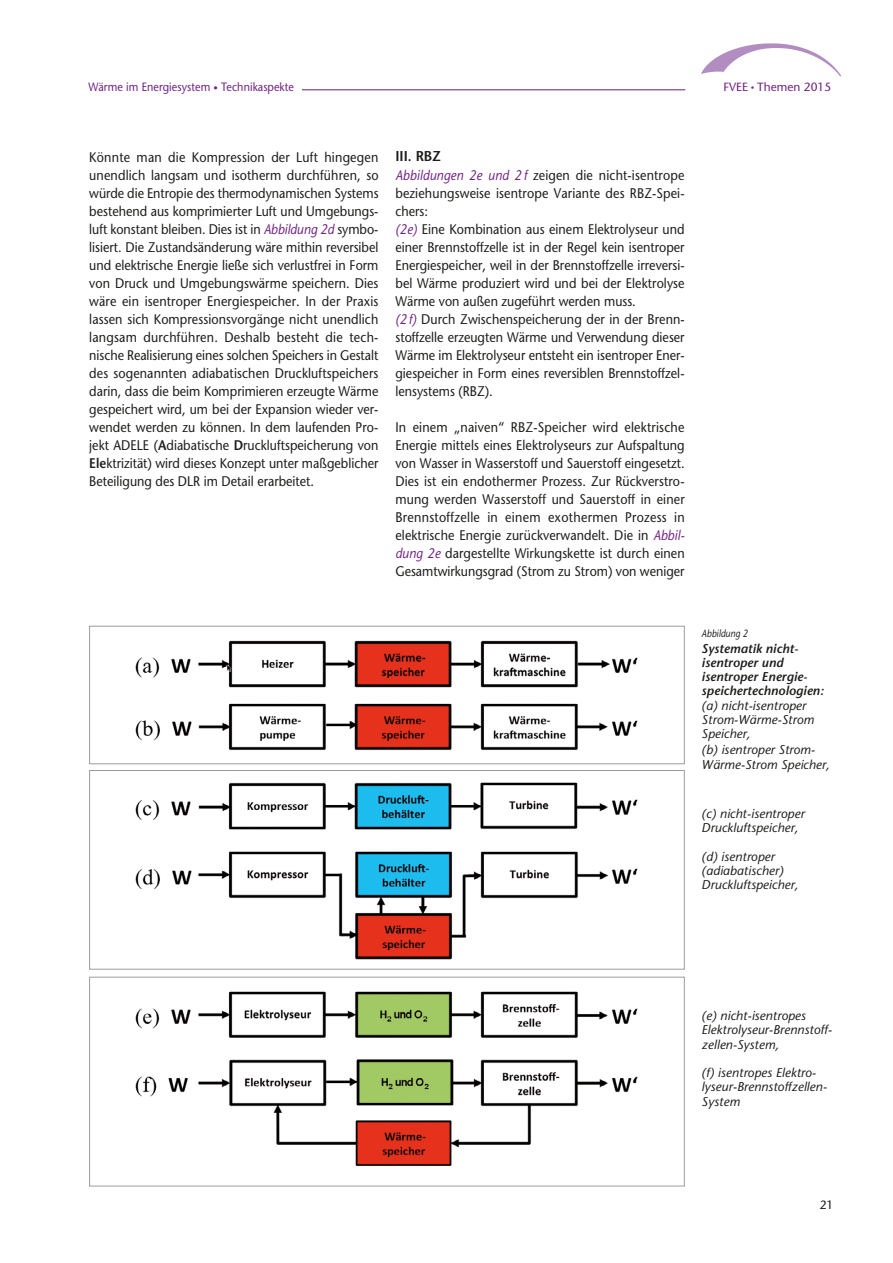
<style>
.page{position:relative;width:893px;height:1263px;background:#fff}
.page>*{position:absolute;margin:0;border:0;box-sizing:border-box;transform-origin:0 0}
._08_Ü3{font:600 14.25px "Stone Sans";color:#1d1d1b;scale:.95 1}
._01_Fließtext{font:13.95px/18px "Stone Sans";color:#1d1d1b;text-align:justify;scale:.9 1}
._04_Kontakte{font:italic 12.75px/14.2px "Stone Sans";letter-spacing:.005em;color:#1d1d1b}
._04_Kontakte-2{font:italic 600 12.75px/14.2px "Stone Sans";letter-spacing:.005em;color:#1d1d1b}
.t1{font:12px "Stone Sans";letter-spacing:.005em;color:#702283;scale:.9 1}
.t2{font:12px "Stone Sans";color:#1d1d1b}
.t3{font:11.85px "Stone Sans 6";color:#702283}
._05_Kontakte_klein{font:italic 10.5px "Stone Sans";letter-spacing:.005em;color:#1d1d1b;scale:.85 1}
.s1{font-size:9px}
.s2{font-family:"Stone Sans";font-weight:700;font-size:6.9px}
.s3{font-style:italic;color:#702283}
.s4{font-weight:600}
.s5{font-weight:400}
</style>
<div class="page">
<hr style="left:99px;top:89px;width:586px;height:1px;background:#702283">
<img style="left:701px;top:43px;width:140px;height:34px">
<div style="left:84px;top:71px;width:218px;height:30px;background:#fff"></div>
<img style="left:111px;top:625px;width:551px;height:541px">
<div style="left:89px;top:626px;width:596px;height:138px;border:1px solid #9d9d9c"></div>
<div style="left:89px;top:770px;width:596px;height:199px;border:1px solid #9d9d9c"></div>
<div style="left:89px;top:977px;width:596px;height:209px;border:1px solid #9d9d9c"></div>
<p class="t1" style="left:88px;top:80px;width:230px">Wärme im Energiesystem <span class="s1">•</span> Technikaspekte</p>
<p class="t3" style="left:723px;top:79px;width:109px">FVEE <span class="s2">•</span> Themen 2015</p>
<p class="_01_Fließtext" style="left:89px;top:148px;width:323px">Könnte man die Kompression der Luft hingegen unendlich langsam und isotherm durchführen, so würde die Entropie des thermodynamischen Systems bestehend aus komprimierter Luft und Umgebungs&shy;luft konstant bleiben. Dies ist in <span class="s3">Abbildung 2d</span> symbo&shy;lisiert. Die Zustandsänderung wäre mithin reversibel und elektrische Energie ließe sich verlustfrei in Form von Druck und Umgebungswärme speichern. Dies wäre ein isentroper Energiespeicher. In der Praxis lassen sich Kompressionsvorgänge nicht unendlich langsam durchführen. Deshalb besteht die tech&shy;nische Realisierung eines solchen Speichers in Gestalt des sogenannten adiabatischen Druckluftspeichers darin, dass die beim Komprimieren erzeugte Wärme gespeichert wird, um bei der Expansion wieder ver&shy;wendet werden zu können. In dem laufenden Pro&shy;jekt ADELE (<span class="s4">A</span>diabatische <span class="s4">D</span>ruckluftspeicherung von <span class="s4">Ele</span>ktrizität) wird dieses Konzept unter maßgeblicher Beteiligung des DLR im Detail erarbeitet.</p>
<p class="_08_Ü3" style="left:395px;top:147px;width:49px">III. RBZ</p>
<p class="_01_Fließtext" style="left:395px;top:166px;width:323px"><span class="s3">Abbildungen 2e und 2 f</span> zeigen die nicht-isentrope beziehungsweise isentrope Variante des RBZ-Spei&shy;chers:</p>
<p class="_01_Fließtext" style="left:395px;top:220px;width:323px"><span class="s3">(2e)</span> Eine Kombination aus einem Elektrolyseur und einer Brennstoffzelle ist in der Regel kein isentroper Energiespeicher, weil in der Brennstoffzelle irreversi&shy;bel Wärme produziert wird und bei der Elektrolyse Wärme von außen zugeführt werden muss.</p>
<p class="_01_Fließtext" style="left:395px;top:310px;width:323px"><span class="s3">(2f)</span> Durch Zwischenspeicherung der in der Brenn&shy;stoffzelle erzeugten Wärme und Verwendung dieser Wärme im Elektrolyseur entsteht ein isentroper Ener&shy;giespeicher in Form eines reversiblen Brennstoffzel&shy;lensystems (RBZ).</p>
<p class="_01_Fließtext" style="left:395px;top:418px;width:323px">In einem „naiven“ RBZ-Speicher wird elektrische Energie mittels eines Elektrolyseurs zur Aufspaltung von Wasser in Wasserstoff und Sauerstoff eingesetzt.<br>Dies ist ein endothermer Prozess. Zur Rückverstro&shy;mung werden Wasserstoff und Sauerstoff in einer Brennstoffzelle in einem exothermen Prozess in elektrische Energie zurückverwandelt. Die in <span class="s3">Abbil&shy;dung 2e</span> dargestellte Wirkungskette ist durch einen Gesamtwirkungsgrad (Strom zu Strom) von weniger</p>
<p class="_05_Kontakte_klein" style="left:702px;top:627px;width:56px">Abbildung 2</p>
<p class="_04_Kontakte-2" style="left:702px;top:641px;width:123px">Systematik nicht&shy;isentroper und isentroper Energie&shy;speichertechnologien: <span class="s5">(a) nicht-isentroper<br>Strom-Wärme-Strom<br>Speicher,</span></p>
<p class="_04_Kontakte" style="left:702px;top:743px;width:130px">(b) isentroper Strom-<br>Wärme-Strom Speicher,</p>
<p class="_04_Kontakte" style="left:702px;top:806px;width:105px">(c) nicht-isentroper<br>Druckluftspeicher,</p>
<p class="_04_Kontakte" style="left:702px;top:849px;width:98px">(d) isentroper (adiabatischer)<br>Druckluftspeicher,</p>
<p class="_04_Kontakte" style="left:702px;top:1008px;width:132px">(e) nicht-isentropes<br>Elektrolyseur-Brennstoff&shy;zellen-System,</p>
<p class="_04_Kontakte" style="left:702px;top:1065px;width:127px">(f) isentropes Elektro&shy;lyseur-Brennstoffzellen-<br>System</p>
<p class="t2" style="left:820px;top:1197px;width:15px">21</p>
</div>
